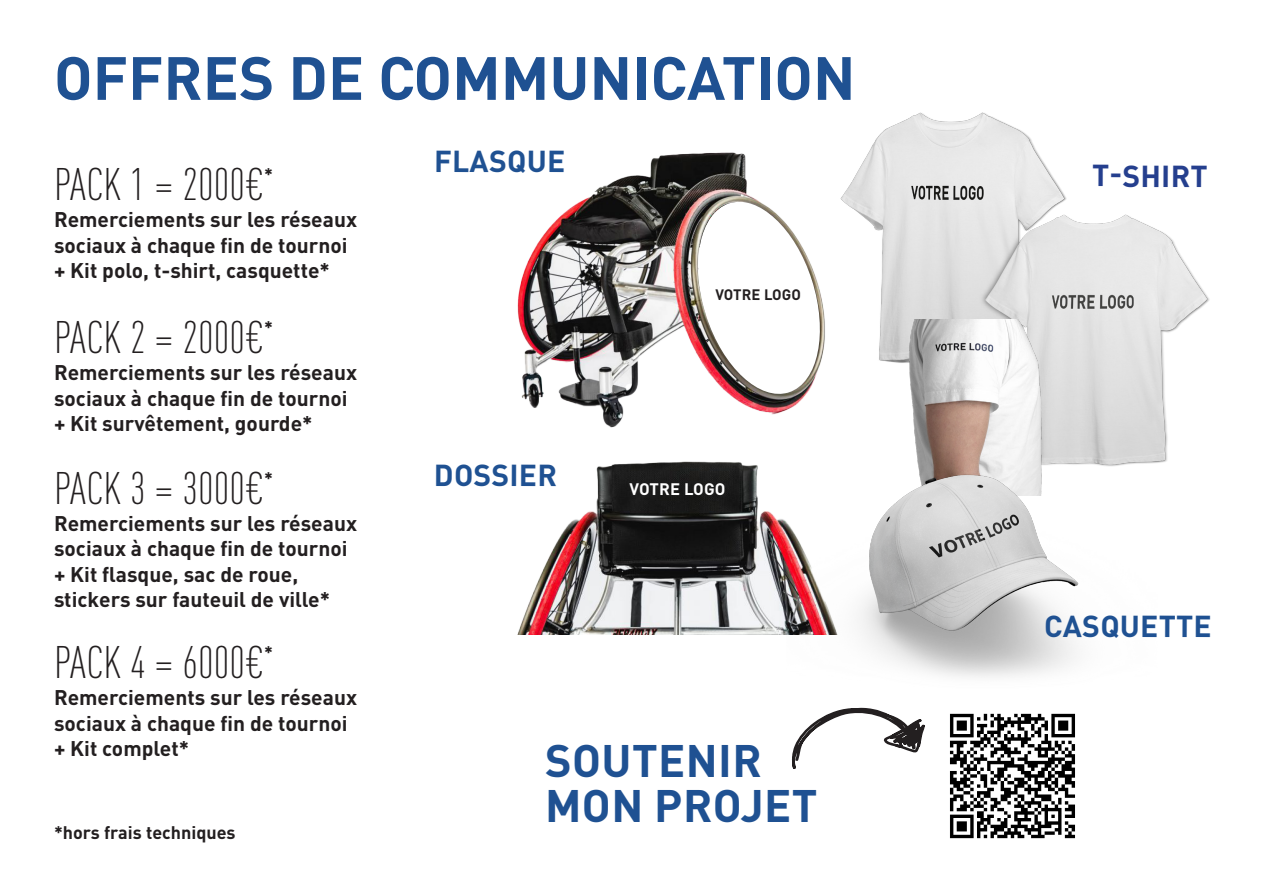
<style>
.page{position:relative;width:1263px;height:893px;background:#fff}
.page>*{position:absolute;margin:0;border:0;box-sizing:border-box;transform-origin:0 0}
.t1{font:700 60px "DINOT";color:#1f5192}
.t2{font:300 condensed 45px "DINOT";color:#231f20}
.t3{font:700 45px/45px "DINOT";letter-spacing:.01em;color:#1f5192}
.t4{font:700 30px "DINOT";letter-spacing:.005em;color:#1f5192}
.t5{font:700 30px "DINOT";letter-spacing:.005em;color:#253f8e}
.t6{font:700 21px/25.5px "DINOT";color:#231f20}
.t7{font:700 18px "DINOT";color:#231f20}
.t8{font:700 16.5px "DINOT";letter-spacing:.005em;color:#fff}
.t9{font:700 15px "DINOT";letter-spacing:.005em;color:#231f20}
</style>
<div class="page">
<img style="left:517px;top:152px;width:230px;height:276px">
<img style="left:842px;top:112px;width:368px;height:207px">
<img style="left:757px;top:319px;width:430px;height:144px">
<img style="left:950px;top:713px;width:125px;height:126px">
<svg style="left:791px;top:707px;width:134px;height:62px"></svg>
<img style="left:676px;top:186px;width:166px;height:224px">
<img style="left:517px;top:442px;width:347px;height:193px">
<img style="left:786px;top:446px;width:371px;height:232px">
<p class="t1" style="left:54px;top:39px;width:803px">OFFRES DE COMMUNICATION</p>
<p class="t2" style="left:54px;top:159px;width:212px">PACK 1 = 2000€</p>
<p class="t7" style="left:264px;top:163px;width:10px">*</p>
<p class="t6" style="left:54px;top:206px;width:305px">Remerciements sur les réseaux sociaux à chaque fin de tournoi + Kit polo, t-shirt, casquette*</p>
<p class="t2" style="left:54px;top:312px;width:212px">PACK 2 = 2000€</p>
<p class="t7" style="left:264px;top:316px;width:10px">*</p>
<p class="t6" style="left:54px;top:359px;width:305px">Remerciements sur les réseaux sociaux à chaque fin de tournoi + Kit survêtement, gourde*</p>
<p class="t2" style="left:54px;top:463px;width:212px">PACK 3 = 3000€</p>
<p class="t7" style="left:264px;top:466px;width:10px">*</p>
<p class="t6" style="left:54px;top:510px;width:305px">Remerciements sur les réseaux sociaux à chaque fin de tournoi + Kit flasque, sac de roue, stickers sur fauteuil de ville*</p>
<p class="t2" style="left:54px;top:637px;width:212px">PACK 4 = 6000€</p>
<p class="t7" style="left:264px;top:641px;width:10px">*</p>
<p class="t6" style="left:54px;top:684px;width:305px">Remerciements sur les réseaux sociaux à chaque fin de tournoi + Kit complet*</p>
<p class="t7" style="left:54px;top:820px;width:183px">*hors frais techniques</p>
<p class="t4" style="left:434px;top:142px;width:133px">FLASQUE</p>
<p class="t4" style="left:434px;top:456px;width:125px">DOSSIER</p>
<p class="t9" style="left:715px;top:285px;width:87px">VOTRE LOGO</p>
<p class="t8" style="left:629px;top:478px;width:97px">VOTRE LOGO</p>
<p class="t3" style="left:545px;top:737px;width:274px">SOUTENIR<br>MON PROJET</p>
<p class="t5" style="left:1092px;top:156px;width:117px">T-SHIRT</p>
<p class="t4" style="left:1044px;top:607px;width:169px">CASQUETTE</p>
</div>
